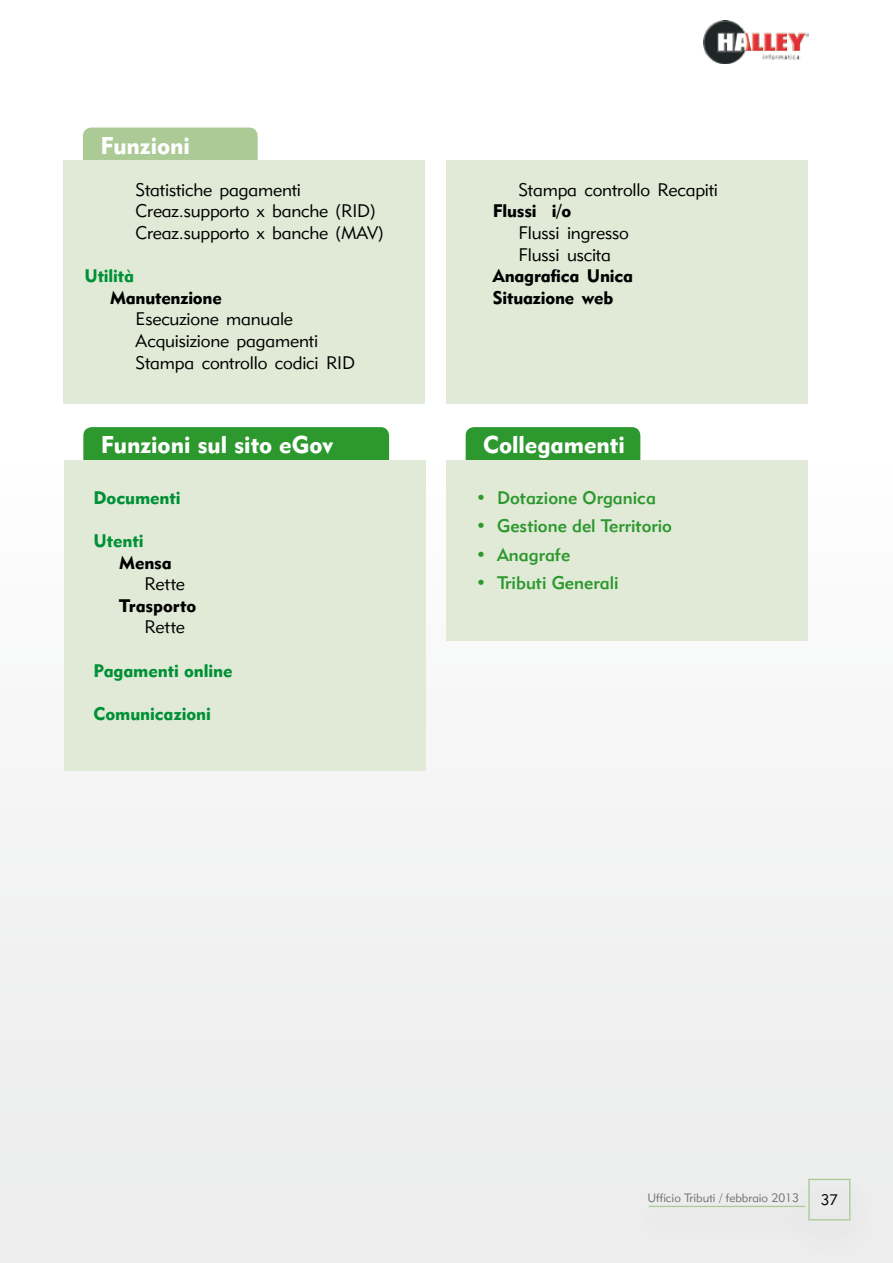
<style>
.page{position:relative;width:893px;height:1263px;background:#f4f4f4}
.page>*{position:absolute;margin:0;border:0;box-sizing:border-box;transform-origin:0 0}
.t1{font:24px "Geometric 415 BT Black A";color:#fff}
.t2{font:18px/21.6px "Geometric 415 BT Lite A";letter-spacing:-.01em;color:#000}
.t3{font:18px "Geometric 415 BT Medium A";color:#2c982e}
.t4{font:18px/21.6px "Geometric 415 BT Black A";letter-spacing:-.01em;color:#000}
.t5{font:18px "Geometric 415 BT Black A";letter-spacing:-.005em;color:#009037}
.t6{font:15px "Geometric 415 BT Lite A";color:#000}
.t7{font:12px "Geometric 415 BT Lite A";color:#707172}
</style>
<div class="page">
<div style="left:784px;top:1170px;width:90px;height:89px;background:#ebecec"></div>
<div style="left:808px;top:1179px;width:42px;height:41px;border:1px solid #abca95"></div>
<div style="left:630px;top:1197px;width:194px;height:49px;background:#ebebec"></div>
<hr style="left:649px;top:1206px;width:156px;height:1px;background:#abca95">
<img style="left:704px;top:20px;width:104px;height:44px">
<div style="left:83px;top:128px;width:175px;height:43px;background:#abca95;border-radius:9px"></div>
<div style="left:63px;top:161px;width:362px;height:243px;background:#e0ead6"></div>
<div style="left:446px;top:161px;width:361px;height:243px;background:#e0ead6"></div>
<div style="left:466px;top:427px;width:174px;height:43px;background:#2c982e;border-radius:9px"></div>
<div style="left:446px;top:460px;width:362px;height:181px;background:#e0ead6"></div>
<div style="left:83px;top:427px;width:306px;height:43px;background:#2c982e;border-radius:9px"></div>
<div style="left:64px;top:460px;width:361px;height:311px;background:#e0ead6"></div>
<h1 class="t1" style="left:101px;top:130px;width:91px">Funzioni</h1>
<p class="t2" style="left:136px;top:178px;width:250px">Statistiche pagamenti<br>Creaz.supporto x banche (RID)<br>Creaz.supporto x banche (MAV)</p>
<p class="t5" style="left:85px;top:265px;width:51px">Utilità</p>
<p class="t4" style="left:110px;top:286px;width:113px">Manutenzione</p>
<p class="t2" style="left:136px;top:308px;width:221px">Esecuzione manuale<br>Acquisizione pagamenti<br>Stampa controllo codici RID</p>
<h1 class="t1" style="left:101px;top:430px;width:234px">Funzioni sul sito eGov</h1>
<p class="t5" style="left:94px;top:486px;width:89px">Documenti</p>
<p class="t5" style="left:94px;top:530px;width:51px">Utenti</p>
<p class="t4" style="left:119px;top:551px;width:54px">Mensa</p>
<p class="t2" style="left:145px;top:573px;width:42px">Rette</p>
<p class="t4" style="left:119px;top:594px;width:79px">Trasporto</p>
<p class="t2" style="left:145px;top:616px;width:42px">Rette</p>
<p class="t5" style="left:94px;top:659px;width:140px">Pagamenti online</p>
<p class="t5" style="left:94px;top:702px;width:119px">Comunicazioni</p>
<p class="t2" style="left:518px;top:178px;width:201px">Stampa controllo Recapiti</p>
<p class="t4" style="left:493px;top:200px;width:80px">Flussi i/o</p>
<p class="t2" style="left:518px;top:222px;width:112px">Flussi ingresso<br>Flussi uscita</p>
<p class="t4" style="left:493px;top:265px;width:142px">Anagrafica Unica<br>Situazione web</p>
<h1 class="t1" style="left:483px;top:430px;width:143px">Collegamenti</h1>
<p class="t3" style="left:476px;top:486px;width:182px">• Dotazione Organica</p>
<p class="t3" style="left:476px;top:515px;width:198px">• Gestione del Territorio</p>
<p class="t3" style="left:476px;top:543px;width:96px">• Anagrafe</p>
<p class="t3" style="left:476px;top:572px;width:144px">• Tributi Generali</p>
<p class="t7" style="left:647px;top:1190px;width:153px">Ufficio Tributi / febbraio 2013</p>
<p class="t6" style="left:821px;top:1190px;width:19px">37</p>
</div>
